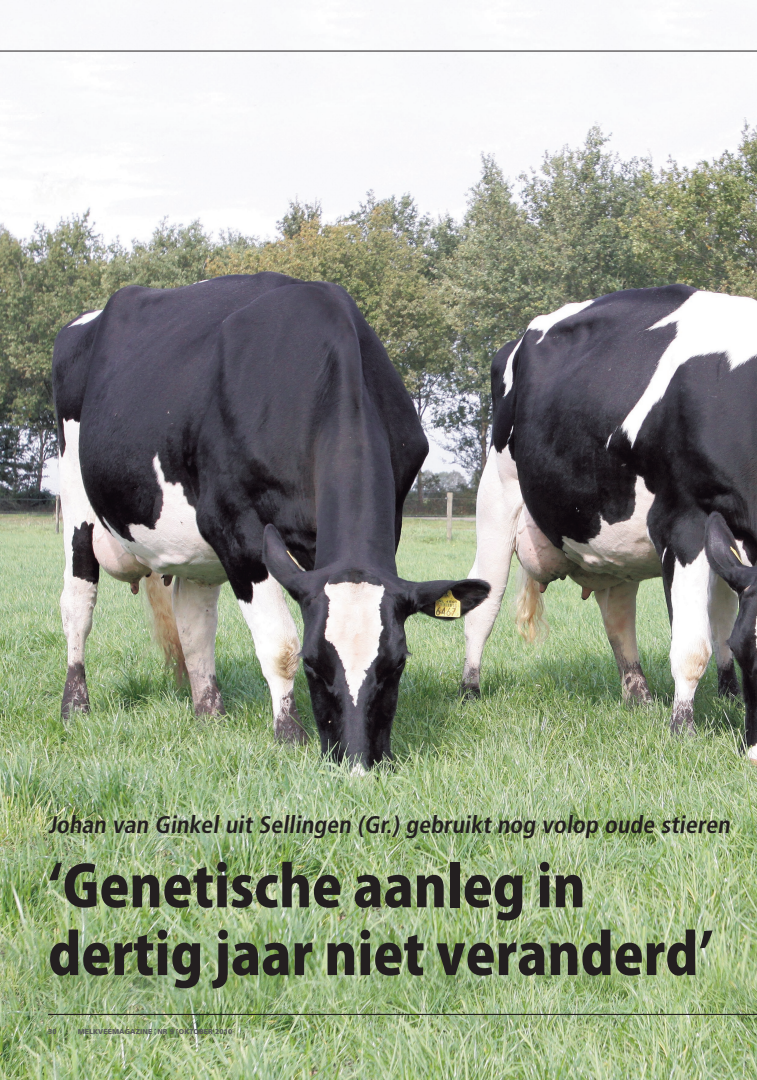
<style>
.page{position:relative;width:757px;height:1080px;background:#fff}
.page>*{position:absolute;margin:0;border:0;box-sizing:border-box;transform-origin:0 0}
.t1{font:800 56.5px/67.8px "Koz Go Pro";color:#231f20;scale:.95 1}
.t2{font:700 condensed 24px "Frutiger LT Std";color:#231f20}
.t3{font:900 7px "Frutiger LT Std";letter-spacing:.01em;color:#57585a}
</style>
<div class="page">
<img style="left:0;top:0;width:757px;height:1080px">
<svg style="left:176px;top:1029px;width:2px;height:6px"></svg>
<hr style="left:48px;top:1014px;width:709px;height:1px;background:#231f20">
<hr style="left:0;top:51px;width:757px;height:1px;background:#231f20">
<p class="t2" style="left:48px;top:811px;width:687px">Johan van Ginkel uit Sellingen (Gr.) gebruikt nog volop oude stieren</p>
<h1 class="t1" style="left:48px;top:856px;width:702px">‘Genetische aanleg in dertig jaar niet veranderd’</h1>
<p class="t3" style="left:48px;top:1027px;width:10px">30</p>
<p class="t3" style="left:78px;top:1027px;width:156px">MELKVEEMAGAZINE NR 9 OKTOBER 2010</p>
</div>
